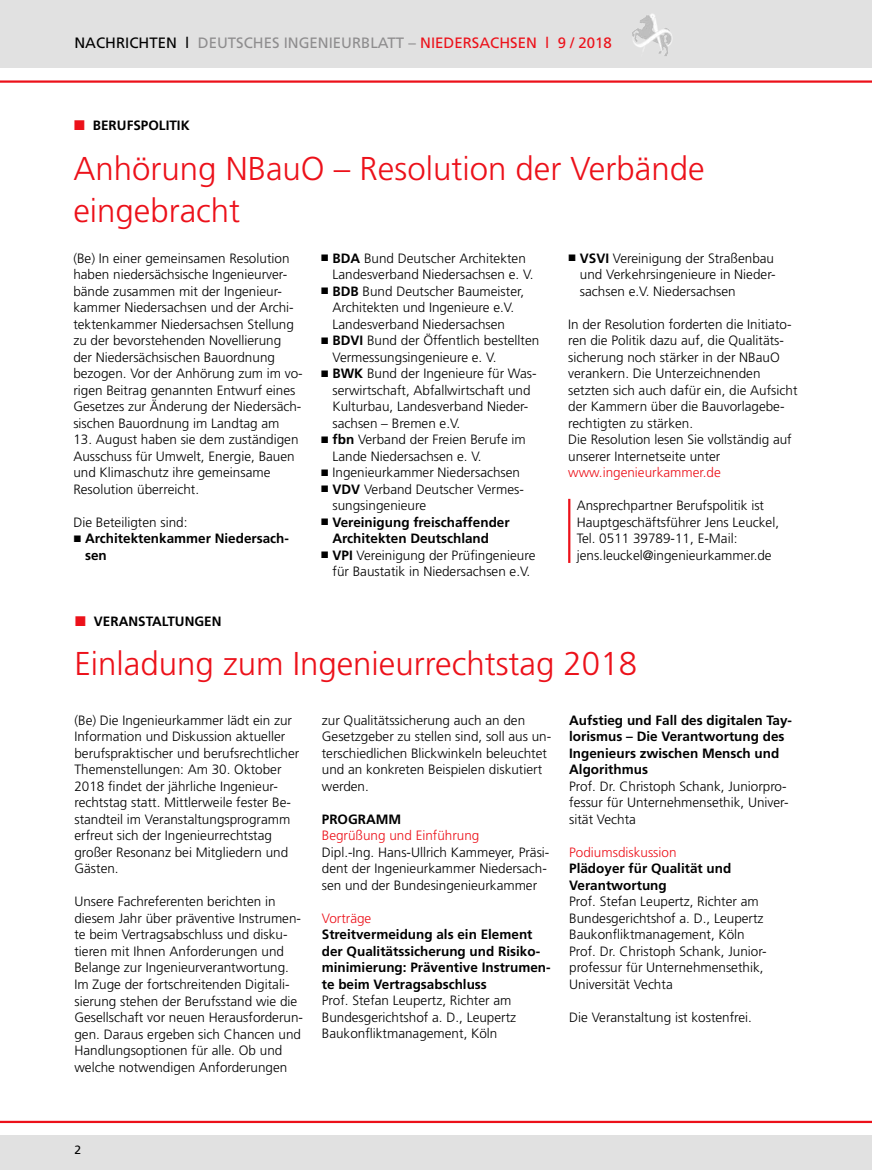
<style>
.page{position:relative;width:872px;height:1170px;background:#fff}
.page>*{position:absolute;margin:0;border:0;box-sizing:border-box;transform-origin:0 0}
.t1{font:300 33px/42px "Frutiger";color:#ec111a}
.t2{font:15px "Frutiger";color:#8e8d8e}
.t3{font:300 13.5px/16.5px "Frutiger";color:#000}
.t4{font:700 13.5px/16.5px "Frutiger";color:#000}
.t5{font:300 13.5px "Frutiger";color:#ec111a}
.t6{font:12px "Frutiger";color:#000}
.s1{color:#000}
.s2{color:#ec111a}
.s3{font-weight:700}
</style>
<div class="page">
<div style="left:0;top:1135px;width:872px;height:34px;background:#e1e1e1"></div>
<div style="left:0;top:0;width:872px;height:68px;background:#e1e1e1"></div>
<svg style="left:640px;top:14px;width:12px;height:9px"></svg>
<hr style="left:0;top:80px;width:872px;height:3px;background:#ec111a">
<hr style="left:0;top:1120px;width:872px;height:2px;background:#ec111a">
<hr style="left:568px;top:499px;width:2px;height:64px;background:#ec111a">
<p class="t2" style="left:74px;top:34px;width:539px"><span class="s1">NACHRICHTEN l</span> DEUTSCHES INGENIEURBLATT – <span class="s2">NIEDERSACHSEN l 9 / 2018</span></p>
<p class="t4" style="left:93px;top:117px;width:98px">BERUFSPOLITIK</p>
<h1 class="t1" style="left:73px;top:148px;width:632px">Anhörung NBauO – Resolution der Verbände eingebracht</h1>
<p class="t3" style="left:73px;top:250px;width:231px">(Be) In einer gemeinsamen Resolution haben niedersächsische Ingenieurver&shy;bände zusammen mit der Ingenieur&shy;kammer Niedersachsen und der Archi&shy;tektenkammer Niedersachsen Stellung zu der bevorstehenden Novellierung der Niedersächsischen Bauordnung bezogen. Vor der Anhörung zum im vo&shy;rigen Beitrag genannten Entwurf eines Gesetzes zur Änderung der Niedersäch&shy;sischen Bauordnung im Landtag am</p>
<p class="t3" style="left:73px;top:431px;width:227px">13. August haben sie dem zuständigen Ausschuss für Umwelt, Energie, Bauen und Klimaschutz ihre gemeinsame Resolution überreicht.</p>
<p class="t3" style="left:73px;top:514px;width:116px">Die Beteiligten sind:</p>
<p class="t4" style="left:85px;top:530px;width:205px">Architektenkammer Niedersach&shy;sen</p>
<p class="t3" style="left:332px;top:250px;width:208px"><span class="s3">BDA</span> Bund Deutscher Architekten<br>Landesverband Niedersachsen e. V.<br><span class="s3">BDB</span> Bund Deutscher Baumeister,<br>Architekten und Ingenieure e.V.<br>Landesverband Niedersachsen<br><span class="s3">BDVI</span> Bund der Öffentlich bestellten<br>Vermessungsingenieure e. V.<br><span class="s3">BWK</span> Bund der Ingenieure für Was&shy;serwirtschaft, Abfallwirtschaft und<br>Kulturbau, Landesverband Nieder&shy;sachsen – Bremen e.V.<br><span class="s3">fbn</span> Verband der Freien Berufe im<br>Lande Niedersachsen e. V.<br>Ingenieurkammer Niedersachsen<br><span class="s3">VDV</span> Verband Deutscher Vermes&shy;sungsingenieure</p>
<p class="t3" style="left:332px;top:514px;width:204px"><span class="s3">Vereinigung freischaffender<br>Architekten Deutschland<br>VPI</span> Vereinigung der Prüfingenieure für Baustatik in Niedersachsen e.V.</p>
<p class="t3" style="left:580px;top:250px;width:197px;text-align:justify"><span class="s3">VSVI</span> Vereinigung der Straßenbau und Verkehrsingenieure in Nieder&shy;sachsen e.V. Niedersachsen</p>
<p class="t3" style="left:568px;top:316px;width:231px">In der Resolution forderten die Initiato&shy;ren die Politik dazu auf, die Qualitäts&shy;sicherung noch stärker in der NBauO verankern. Die Unterzeichnenden setzten sich auch dafür ein, die Aufsicht der Kammern über die Bauvorlagebe&shy;rechtigten zu stärken.<br>Die Resolution lesen Sie vollständig auf unserer Internetseite unter</p>
<p class="t5" style="left:568px;top:465px;width:154px">www.ingenieurkammer.de</p>
<p class="t3" style="left:577px;top:497px;width:204px">Ansprechpartner Berufspolitik ist Hauptgeschäftsführer Jens Leuckel, Tel. 0511 39789-11, E-Mail: jens.leuckel@ingenieurkammer.de</p>
<p class="t4" style="left:94px;top:612px;width:129px">VERANSTALTUNGEN</p>
<h1 class="t1" style="left:74px;top:643px;width:564px">Einladung zum Ingenieurrechtstag 2018</h1>
<p class="t3" style="left:74px;top:712px;width:226px">(Be) Die Ingenieurkammer lädt ein zur Information und Diskussion aktueller berufspraktischer und berufsrechtlicher Themenstellungen: Am 30. Oktober 2018 findet der jährliche Ingenieur&shy;rechtstag statt. Mittlerweile fester Be&shy;standteil im Veranstaltungsprogramm erfreut sich der Ingenieurrechtstag großer Resonanz bei Mitgliedern und Gästen.</p>
<p class="t3" style="left:74px;top:893px;width:230px">Unsere Fachreferenten berichten in diesem Jahr über präventive Instrumen&shy;te beim Vertragsabschluss und disku&shy;tieren mit Ihnen Anforderungen und Belange zur Ingenieurverantwortung.<br>Im Zuge der fortschreitenden Digitali&shy;sierung stehen der Berufsstand wie die Gesellschaft vor neuen Herausforderun&shy;gen. Daraus ergeben sich Chancen und Handlungsoptionen für alle. Ob und welche notwendigen Anforderungen</p>
<p class="t3" style="left:322px;top:711px;width:231px">zur Qualitätssicherung auch an den Gesetzgeber zu stellen sind, soll aus un&shy;terschiedlichen Blickwinkeln beleuchtet und an konkreten Beispielen diskutiert werden.</p>
<p class="t4" style="left:322px;top:810px;width:81px">PROGRAMM</p>
<p class="t5" style="left:322px;top:828px;width:159px">Begrüßung und Einführung</p>
<p class="t3" style="left:322px;top:843px;width:229px">Dipl.-Ing. Hans-Ullrich Kammeyer, Präsi&shy;dent der Ingenieurkammer Niedersach&shy;sen und der Bundesingenieurkammer</p>
<p class="t5" style="left:322px;top:910px;width:51px">Vorträge</p>
<p class="t4" style="left:322px;top:926px;width:230px">Streitvermeidung als ein Element der Qualitätssicherung und Risiko&shy;minimierung: Präventive Instrumen&shy;te beim Vertragsabschluss</p>
<p class="t3" style="left:322px;top:992px;width:196px">Prof. Stefan Leupertz, Richter am<br>Bundesgerichtshof a. D., Leupertz<br>Baukonfliktmanagement, Köln</p>
<p class="t4" style="left:569px;top:711px;width:224px">Aufstieg und Fall des digitalen Tay&shy;lorismus – Die Verantwortung des<br>Ingenieurs zwischen Mensch und<br>Algorithmus</p>
<p class="t3" style="left:569px;top:777px;width:221px">Prof. Dr. Christoph Schank, Juniorpro&shy;fessur für Unternehmensethik, Univer&shy;sität Vechta</p>
<p class="t5" style="left:569px;top:844px;width:109px">Podiumsdiskussion</p>
<p class="t4" style="left:569px;top:860px;width:164px">Plädoyer für Qualität und<br>Verantwortung</p>
<p class="t3" style="left:569px;top:893px;width:198px">Prof. Stefan Leupertz, Richter am<br>Bundesgerichtshof a. D., Leupertz<br>Baukonfliktmanagement, Köln<br>Prof. Dr. Christoph Schank, Junior&shy;professur für Unternehmensethik,<br>Universität Vechta</p>
<p class="t3" style="left:569px;top:1008px;width:184px">Die Veranstaltung ist kostenfrei.</p>
<p class="t6" style="left:74px;top:1142px;width:8px">2</p>
</div>
